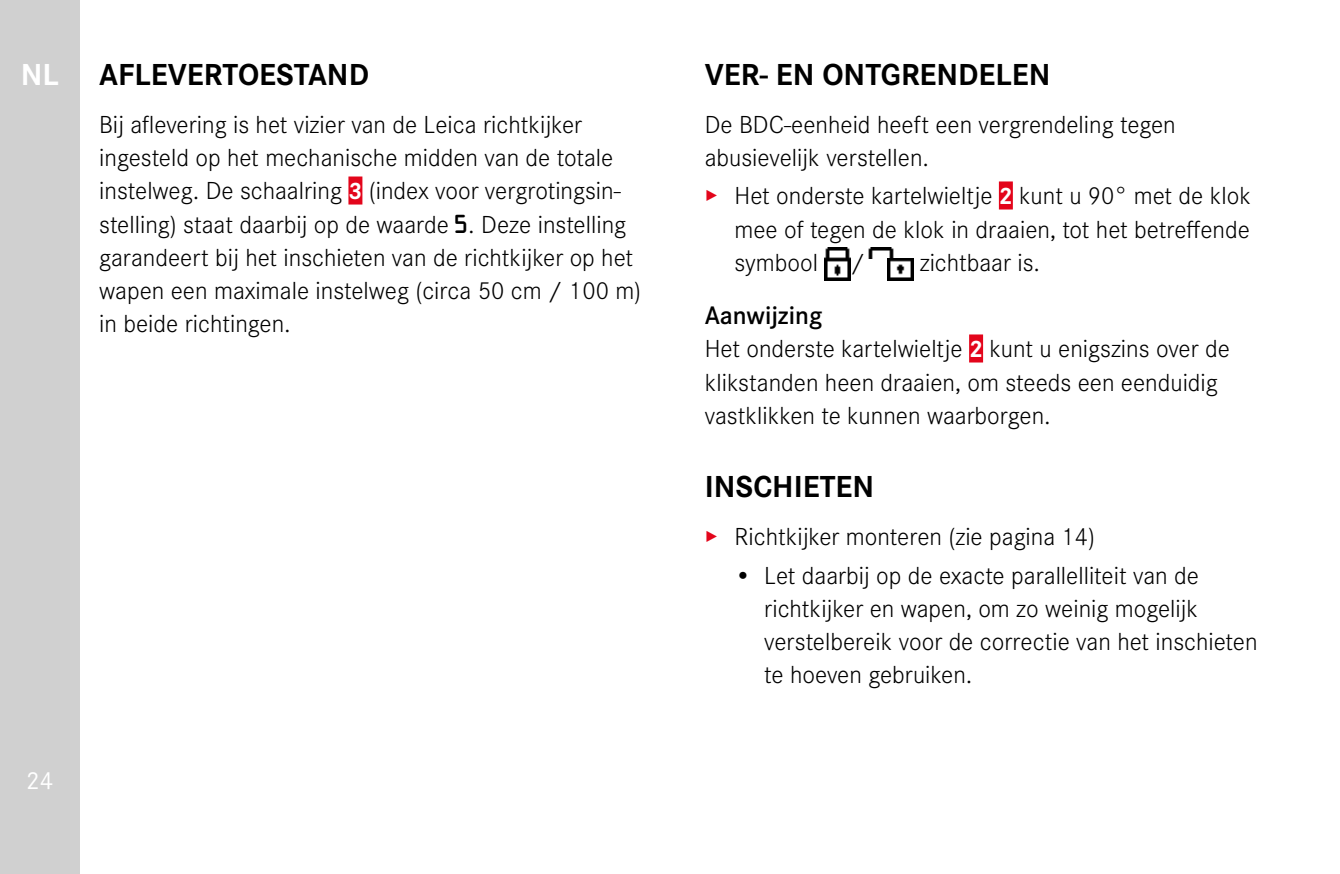
<style>
.page{position:relative;width:1340px;height:874px;background:#fff}
.page>*{position:absolute;margin:0;border:0;box-sizing:border-box;transform-origin:0 0}
.Heading____Heading_0{font:700 31.5px "Corporate S";color:#000}
.t1{font:700 31.5px "Corporate S";color:#fff}
.Heading____Note_Head{font:600 26.25px "Corporate S";color:#000}
.Text____Body_Text{font:300 25.55px/33.2px "Corporate S";color:#000}
.t2{font:25.55px "Corporate S";color:#fff}
.s1{font-weight:700;font-size:24.5px;color:#fff}
.s2{font-family:"LG1054";font-weight:400;font-size:22.75px}
.s3{color:#e3051b}
</style>
<div class="page">
<div style="left:0;top:0;width:79px;height:873px;background:#d0d0d0"></div>
<div style="left:348px;top:176px;width:14px;height:28px;background:#e3051b"></div>
<div style="left:998px;top:181px;width:14px;height:28px;background:#e3051b"></div>
<div style="left:969px;top:334px;width:14px;height:28px;background:#e3051b"></div>
<img style="left:824px;top:247px;width:26px;height:33px">
<img style="left:887px;top:258px;width:26px;height:22px">
<img style="left:868px;top:247px;width:26px;height:11px">
<p class="t1" style="left:21px;top:49px;width:39px">NL</p>
<p class="Heading____Heading_0" style="left:99px;top:49px;width:271px">AFLEVERTOESTAND</p>
<p class="Text____Body_Text" style="left:99px;top:106px;width:543px">Bij aflevering is het vizier van de Leica richtkijker ingesteld op het mechanische midden van de totale instelweg. De schaalring <span class="s1">3</span> (index voor vergrotingsin&shy;stelling) staat daarbij op de waarde <span class="s2">5</span>. Deze instelling garandeert bij het inschieten van de richtkijker op het wapen een maximale instelweg (circa 50 cm / 100 m) in beide richtingen.</p>
<p class="t2" style="left:26px;top:761px;width:29px">24</p>
<p class="Heading____Heading_0" style="left:704px;top:49px;width:347px">VER- EN ONTGRENDELEN</p>
<p class="Text____Body_Text" style="left:704px;top:106px;width:472px">De BDC-eenheid heeft een vergrendeling tegen abusievelijk verstellen.</p>
<p class="Text____Body_Text" style="left:734px;top:177px;width:518px;text-align:justify;text-indent:-30px"><span class="s3">▸</span> Het onderste kartelwieltje <span class="s1">2</span> kunt u 90° met de klok mee of tegen de klok in draaien, tot het betreffende symbool</p>
<p class="Text____Body_Text" style="left:850px;top:244px;width:16px">/</p>
<p class="Text____Body_Text" style="left:919px;top:244px;width:122px">zichtbaar is.</p>
<p class="Heading____Note_Head" style="left:704px;top:296px;width:119px">Aanwijzing</p>
<p class="Text____Body_Text" style="left:704px;top:330px;width:526px">Het onderste kartelwieltje <span class="s1">2</span> kunt u enigszins over de klikstanden heen draaien, om steeds een eenduidig vastklikken te kunnen waarborgen.</p>
<p class="Heading____Heading_0" style="left:704px;top:461px;width:171px">INSCHIETEN</p>
<p class="Text____Body_Text" style="left:704px;top:518px;width:392px"><span class="s3">▸</span> Richtkijker monteren (zie pagina 14)</p>
<p class="Text____Body_Text" style="left:764px;top:556px;width:495px;text-indent:-30px">• Let daarbij op de exacte parallelliteit van de richtkijker en wapen, om zo weinig mogelijk verstelbereik voor de correctie van het inschieten te hoeven gebruiken.</p>
</div>
